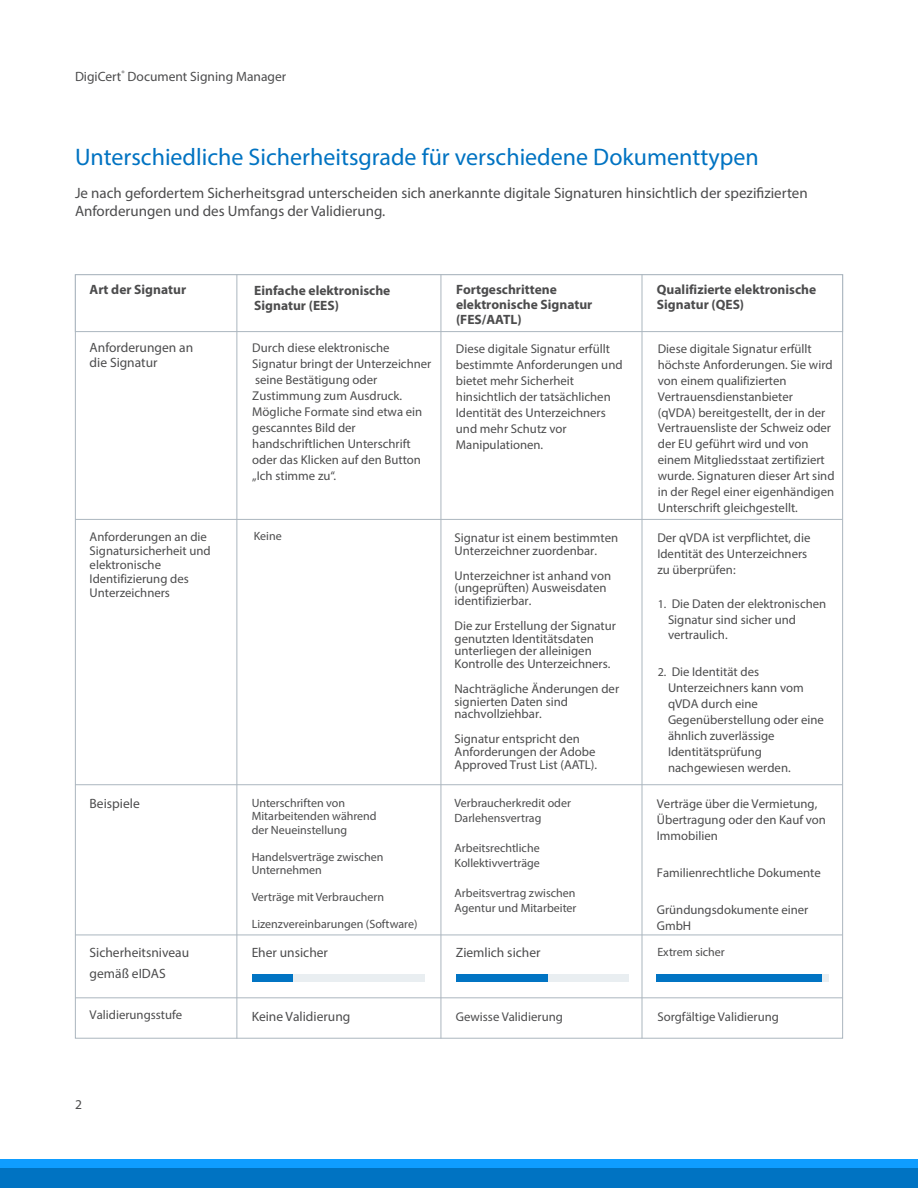
<style>
.page{position:relative;width:918px;height:1188px;background:#fff}
.page>*{position:absolute;margin:0;border:0;box-sizing:border-box;transform-origin:0 0}
.H2B_-_16_Auto_0__017{font:24px "Myriad Pro";color:#0073c2}
.P2B_Following_H1_H2{font:15px/18px "Myriad Pro";color:#4c4c4d}
.H5_-_10_Auto_0__4C4C{font:700 13.5px/15px "Myriad Pro";color:#4c4c4d}
.P1_-_10_14_0__4C4C4D{font:13.5px/15px "Myriad Pro";color:#4c4c4d}
.P3_Page_Numbers_Doc{font:13.5px "Myriad Pro";color:#4c4c4d}
.P1_-_10_14_0__4C4C4D-2{font:12.75px/15.9px "Myriad Pro";color:#4c4c4d}
.P1_-_10_14_0__4C4C4D-3{font:12px/15px "Myriad Pro";color:#4c4c4d}
.s1{font-size:12px}
</style>
<div class="page">
<div style="left:0;top:1168px;width:918px;height:20px;background:#0073c2"></div>
<div style="left:0;top:1160px;width:918px;height:8px;background:#0f9dff"></div>
<div style="left:75px;top:274px;width:768px;height:765px;background:#fff;border:1px solid #abb6bf"></div>
<div style="left:75px;top:274px;width:768px;height:58px;background:#fff;border:1px solid #abb6bf"></div>
<hr style="left:75px;top:519px;width:767px;height:1px;background:#abb6bf">
<hr style="left:237px;top:274px;width:1px;height:765px;background:#abb6bf">
<hr style="left:441px;top:274px;width:1px;height:765px;background:#abb6bf">
<hr style="left:642px;top:274px;width:1px;height:765px;background:#abb6bf">
<hr style="left:75px;top:784px;width:767px;height:1px;background:#abb6bf">
<hr style="left:75px;top:935px;width:767px;height:1px;background:#abb6bf">
<hr style="left:75px;top:997px;width:767px;height:1px;background:#abb6bf">
<div style="left:252px;top:975px;width:172px;height:7px;background:#e9eef1"></div>
<div style="left:456px;top:975px;width:172px;height:7px;background:#e9eef1"></div>
<div style="left:656px;top:975px;width:172px;height:7px;background:#e9eef1"></div>
<div style="left:252px;top:974px;width:40px;height:8px;background:#0174c3"></div>
<div style="left:456px;top:974px;width:92px;height:8px;background:#0174c3"></div>
<div style="left:656px;top:974px;width:166px;height:8px;background:#0174c3"></div>
<p class="P3_Page_Numbers_Doc" style="left:75px;top:68px;width:213px">DigiCert<sup>®</sup> Document Signing Manager</p>
<p class="H2B_-_16_Auto_0__017" style="left:75px;top:142px;width:685px">Unterschiedliche Sicherheitsgrade für verschiedene Dokumenttypen</p>
<p class="P2B_Following_H1_H2" style="left:75px;top:184px;width:734px">Je nach gefordertem Sicherheitsgrad unterscheiden sich anerkannte digitale Signaturen hinsichtlich der spezifizierten<br>Anforderungen und des Umfangs der Validierung.</p>
<p class="H5_-_10_Auto_0__4C4C" style="left:90px;top:282px;width:98px">Art der Signatur</p>
<p class="H5_-_10_Auto_0__4C4C" style="left:456px;top:282px;width:138px">Fortgeschrittene elektronische Signatur (FES/AATL)</p>
<p class="H5_-_10_Auto_0__4C4C" style="left:657px;top:281px;width:161px">Qualifizierte elektronische<br>Signatur (QES)</p>
<p class="P1_-_10_14_0__4C4C4D" style="left:90px;top:340px;width:105px">Anforderungen an die Signatur</p>
<p class="P1_-_10_14_0__4C4C4D-2" style="left:252px;top:340px;width:181px">Durch diese elektronische<br>Signatur bringt der Unterzeichner seine Bestätigung oder<br>Zustimmung zum Ausdruck.<br>Mögliche Formate sind etwa ein gescanntes Bild der handschriftlichen Unterschrift oder das Klicken auf den Button „Ich stimme zu“.</p>
<p class="P1_-_10_14_0__4C4C4D-2" style="left:456px;top:341px;width:168px">Diese digitale Signatur erfüllt bestimmte Anforderungen und bietet mehr Sicherheit hinsichtlich der tatsächlichen<br>Identität des Unterzeichners und mehr Schutz vor<br>Manipulationen.</p>
<p class="H5_-_10_Auto_0__4C4C" style="left:254px;top:282px;width:138px">Einfache elektronische<br>Signatur (EES)</p>
<p class="P1_-_10_14_0__4C4C4D-2" style="left:658px;top:340px;width:178px">Diese digitale Signatur erfüllt höchste Anforderungen. Sie wird von einem qualifizierten<br>Vertrauensdienstanbieter<br>(qVDA) bereitgestellt, der in der<br>Vertrauensliste der Schweiz oder der EU geführt wird und von einem Mitgliedsstaat zertifiziert wurde. Signaturen dieser Art sind in der Regel einer eigenhändigen<br>Unterschrift gleichgestellt.</p>
<p class="P1_-_10_14_0__4C4C4D-2" style="left:90px;top:529px;width:123px;line-height:14.1px">Anforderungen an die<br>Signatursicherheit und elektronische<br>Identifizierung des<br>Unterzeichners</p>
<p class="P1_-_10_14_0__4C4C4D" style="left:90px;top:796px;width:52px">Beispiele</p>
<p class="P1_-_10_14_0__4C4C4D" style="left:90px;top:941px;width:101px;line-height:21px">Sicherheitsniveau gemäß eIDAS</p>
<p class="P1_-_10_14_0__4C4C4D-2" style="left:90px;top:1007px;width:94px">Validierungsstufe</p>
<p class="P3_Page_Numbers_Doc" style="left:75px;top:1096px;width:8px">2</p>
<p class="P1_-_10_14_0__4C4C4D-3" style="left:254px;top:528px;width:29px">Keine</p>
<p class="P1_-_10_14_0__4C4C4D-2" style="left:657px;top:530px;width:155px">Der qVDA ist verpflichtet, die<br>Identität des Unterzeichners zu überprüfen:</p>
<p class="P1_-_10_14_0__4C4C4D-2" style="left:668px;top:595px;width:160px;text-indent:-10px"><span class="s1">1.</span> Die Daten der elektronischen<br>Signatur sind sicher und vertraulich.</p>
<p class="P1_-_10_14_0__4C4C4D-2" style="left:668px;top:664px;width:157px;text-indent:-10px"><span class="s1">2.</span> Die Identität des<br>Unterzeichners kann vom qVDA durch eine<br>Gegenüberstellung oder eine ähnlich zuverlässige<br>Identitätsprüfung nachgewiesen werden.</p>
<p class="P1_-_10_14_0__4C4C4D-2" style="left:455px;top:531px;width:165px;line-height:12.8px">Signatur ist einem bestimmten<br>Unterzeichner zuordenbar.</p>
<p class="P1_-_10_14_0__4C4C4D-2" style="left:455px;top:569px;width:158px;line-height:12.8px">Unterzeichner ist anhand von (ungeprüften) Ausweisdaten identifizierbar.</p>
<p class="P1_-_10_14_0__4C4C4D-2" style="left:455px;top:619px;width:163px;line-height:12.8px">Die zur Erstellung der Signatur genutzten Identitätsdaten unterliegen der alleinigen<br>Kontrolle des Unterzeichners.</p>
<p class="P1_-_10_14_0__4C4C4D-2" style="left:455px;top:682px;width:166px;line-height:12.8px">Nachträgliche Änderungen der signierten Daten sind nachvollziehbar.</p>
<p class="P1_-_10_14_0__4C4C4D-2" style="left:455px;top:732px;width:144px;line-height:12.8px">Signatur entspricht den<br>Anforderungen der Adobe<br>Approved Trust List (AATL).</p>
<p class="P1_-_10_14_0__4C4C4D-3" style="left:455px;top:795px;width:118px">Verbraucherkredit oder<br>Darlehensvertrag</p>
<p class="P1_-_10_14_0__4C4C4D-3" style="left:455px;top:840px;width:87px">Arbeitsrechtliche<br>Kollektivverträge</p>
<p class="P1_-_10_14_0__4C4C4D-3" style="left:455px;top:885px;width:123px">Arbeitsvertrag zwischen<br>Agentur und Mitarbeiter</p>
<p class="P1_-_10_14_0__4C4C4D" style="left:456px;top:945px;width:86px">Ziemlich sicher</p>
<p class="P1_-_10_14_0__4C4C4D-3" style="left:252px;top:796px;width:127px;line-height:13.5px">Unterschriften von<br>Mitarbeitenden während der Neueinstellung</p>
<p class="P1_-_10_14_0__4C4C4D-3" style="left:252px;top:850px;width:133px;line-height:13.5px">Handelsverträge zwischen<br>Unternehmen</p>
<p class="P1_-_10_14_0__4C4C4D-3" style="left:252px;top:890px;width:134px">Verträge mit Verbrauchern</p>
<p class="P1_-_10_14_0__4C4C4D-3" style="left:252px;top:917px;width:167px">Lizenzvereinbarungen (Software)</p>
<p class="P1_-_10_14_0__4C4C4D" style="left:252px;top:945px;width:78px">Eher unsicher</p>
<p class="P1_-_10_14_0__4C4C4D-2" style="left:657px;top:796px;width:171px">Verträge über die Vermietung,<br>Übertragung oder den Kauf von<br>Immobilien</p>
<p class="P1_-_10_14_0__4C4C4D-2" style="left:657px;top:865px;width:166px">Familienrechtliche Dokumente</p>
<p class="P1_-_10_14_0__4C4C4D-2" style="left:657px;top:902px;width:153px">Gründungsdokumente einer<br>GmbH</p>
<p class="P1_-_10_14_0__4C4C4D-3" style="left:657px;top:944px;width:69px">Extrem sicher</p>
<p class="P1_-_10_14_0__4C4C4D" style="left:252px;top:1009px;width:100px">Keine Validierung</p>
<p class="P1_-_10_14_0__4C4C4D-2" style="left:456px;top:1008px;width:108px">Gewisse Validierung</p>
<p class="P1_-_10_14_0__4C4C4D-2" style="left:657px;top:1008px;width:123px">Sorgfältige Validierung</p>
</div>
